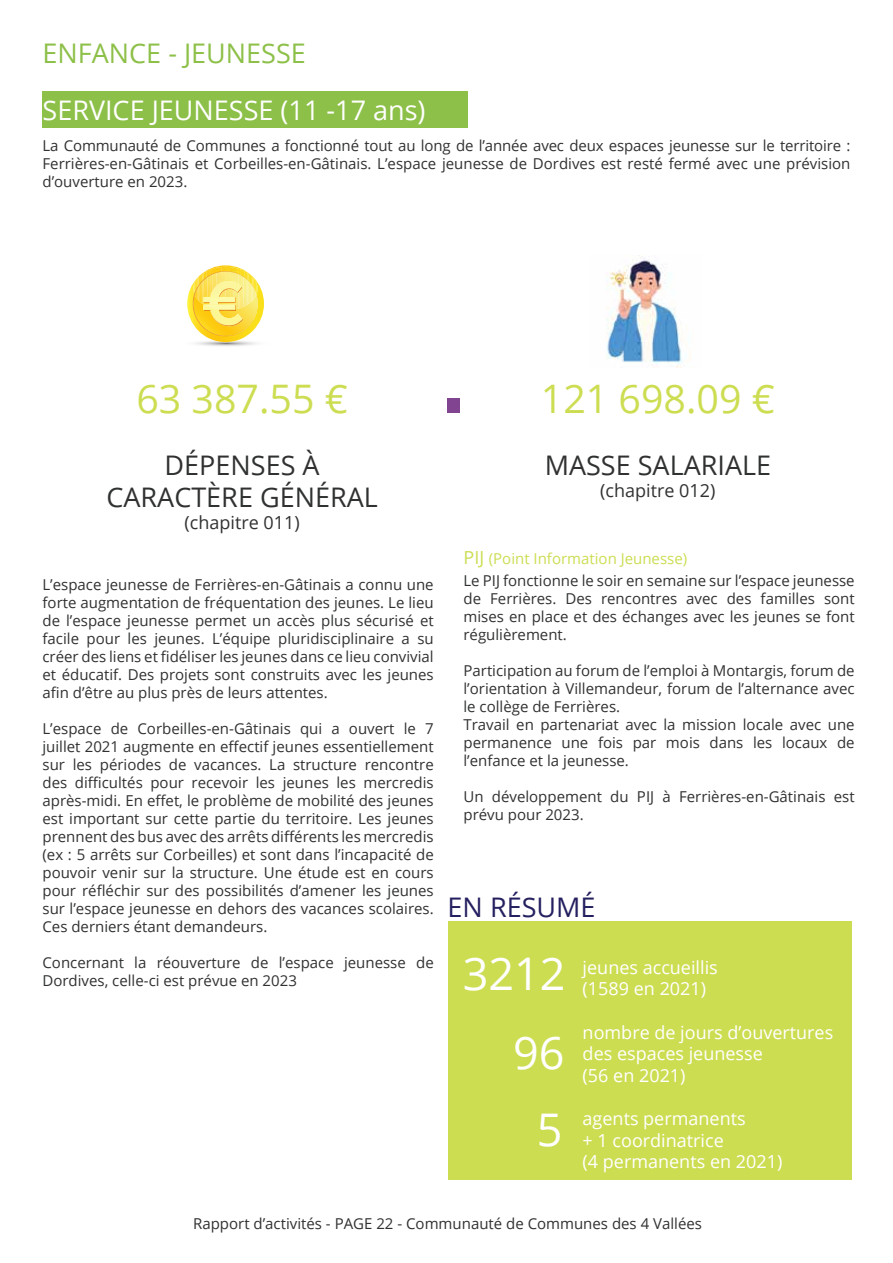
<style>
.page{position:relative;width:893px;height:1263px;background:#fff}
.page>*{position:absolute;margin:0;border:0;box-sizing:border-box;transform-origin:0 0}
.t1{font:45px/78px "Open Sans";color:#fff;text-align:right}
.t2{font:39.3px "Open Sans";color:#cddd52}
.t3{font:27px/32.4px "Open Sans";color:#303131;text-align:center}
.t4{font:27px "Open Sans";color:#fff}
.t5{font:27px "Open Sans";color:#8dc048}
.t6{font:27px "Open Sans";color:#252060}
.t7{font:18px/21.6px "Open Sans";color:#fff}
.t8{font:18px "Open Sans";color:#303131}
.t9{font:15px/18px "Open Sans";color:#303131;text-align:justify}
.t10{font:15px "Open Sans";color:#cddd52}
.s1{font-size:18px}
</style>
<div class="page">
<svg style="left:187px;top:265px;width:77px;height:81px"></svg>
<img style="left:606px;top:256px;width:85px;height:111px">
<div style="left:448px;top:922px;width:404px;height:258px;background:#cddd52"></div>
<div style="left:43px;top:91px;width:425px;height:37px;background:#8dc048"></div>
<div style="left:447px;top:398px;width:13px;height:15px;background:#814491"></div>
<h3 class="t5" style="left:43px;top:35px;width:265px">ENFANCE - JEUNESSE</h3>
<h3 class="t4" style="left:43px;top:92px;width:385px">SERVICE JEUNESSE (11 -17 ans)</h3>
<p class="t9" style="left:43px;top:136px;width:809px">La Communauté de Communes a fonctionné tout au long de l’année avec deux espaces jeunesse sur le territoire :<br>Ferrières-en-Gâtinais et Corbeilles-en-Gâtinais. L’espace jeunesse de Dordives est resté fermé avec une prévision d’ouverture en 2023.</p>
<h2 class="t2" style="left:136px;top:372px;width:213px">63 387.55 €</h2>
<h3 class="t3" style="left:106px;top:448px;width:273px">DÉPENSES À<br>CARACTÈRE GÉNÉRAL</h3>
<p class="t8" style="left:185px;top:510px;width:117px">(chapitre 011)</p>
<p class="t9" style="left:43px;top:575px;width:393px">L’espace jeunesse de Ferrières-en-Gâtinais a connu une forte augmentation de fréquentation des jeunes. Le lieu de l’espace jeunesse permet un accès plus sécurisé et facile pour les jeunes. L’équipe pluridisciplinaire a su créer des liens et fidéliser les jeunes dans ce lieu convivial et éducatif. Des projets sont construits avec les jeunes afin d’être au plus près de leurs attentes.</p>
<p class="t9" style="left:43px;top:719px;width:393px">L’espace de Corbeilles-en-Gâtinais qui a ouvert le 7 juillet 2021 augmente en effectif jeunes essentiellement sur les périodes de vacances. La structure rencontre des difficultés pour recevoir les jeunes les mercredis après-midi. En effet, le problème de mobilité des jeunes est important sur cette partie du territoire. Les jeunes prennent des bus avec des arrêts différents les mercredis (ex : 5 arrêts sur Corbeilles) et sont dans l’incapacité de pouvoir venir sur la structure. Une étude est en cours pour réfléchir sur des possibilités d’amener les jeunes sur l’espace jeunesse en dehors des vacances scolaires.<br>Ces derniers étant demandeurs.</p>
<p class="t9" style="left:43px;top:953px;width:393px">Concernant la réouverture de l’espace jeunesse de<br>Dordives, celle-ci est prévue en 2023</p>
<h2 class="t2" style="left:541px;top:372px;width:236px">121 698.09 €</h2>
<h3 class="t3" style="left:545px;top:448px;width:228px">MASSE SALARIALE</h3>
<p class="t8" style="left:600px;top:478px;width:117px">(chapitre 012)</p>
<p class="t10" style="left:463px;top:548px;width:225px"><span class="s1">PIJ</span> (Point Information Jeunesse)</p>
<p class="t9" style="left:463px;top:571px;width:393px">Le PIJ fonctionne le soir en semaine sur l’espace jeunesse de Ferrières. Des rencontres avec des familles sont mises en place et des échanges avec les jeunes se font régulièrement.</p>
<p class="t9" style="left:463px;top:661px;width:393px;text-align:left">Participation au forum de l’emploi à Montargis, forum de l’orientation à Villemandeur, forum de l’alternance avec le collège de Ferrières.<br>Travail en partenariat avec la mission locale avec une permanence une fois par mois dans les locaux de l’enfance et la jeunesse.</p>
<p class="t9" style="left:463px;top:787px;width:393px">Un développement du PIJ à Ferrières-en-Gâtinais est prévu pour 2023.</p>
<h3 class="t6" style="left:448px;top:888px;width:149px">EN RÉSUMÉ</h3>
<h1 class="t1" style="left:463px;top:933px;width:104px">3212<br>96<br>5</h1>
<p class="t7" style="left:583px;top:956px;width:137px">jeunes accueillis (1589 en 2021)</p>
<p class="t7" style="left:583px;top:1021px;width:252px">nombre de jours d’ouvertures des espaces jeunesse<br>(56 en 2021)</p>
<p class="t7" style="left:583px;top:1107px;width:201px">agents permanents<br>+ 1 coordinatrice<br>(4 permanents en 2021)</p>
<p class="t9" style="left:193px;top:1214px;width:510px">Rapport d’activités - PAGE 22 - Communauté de Communes des 4 Vallées</p>
</div>
